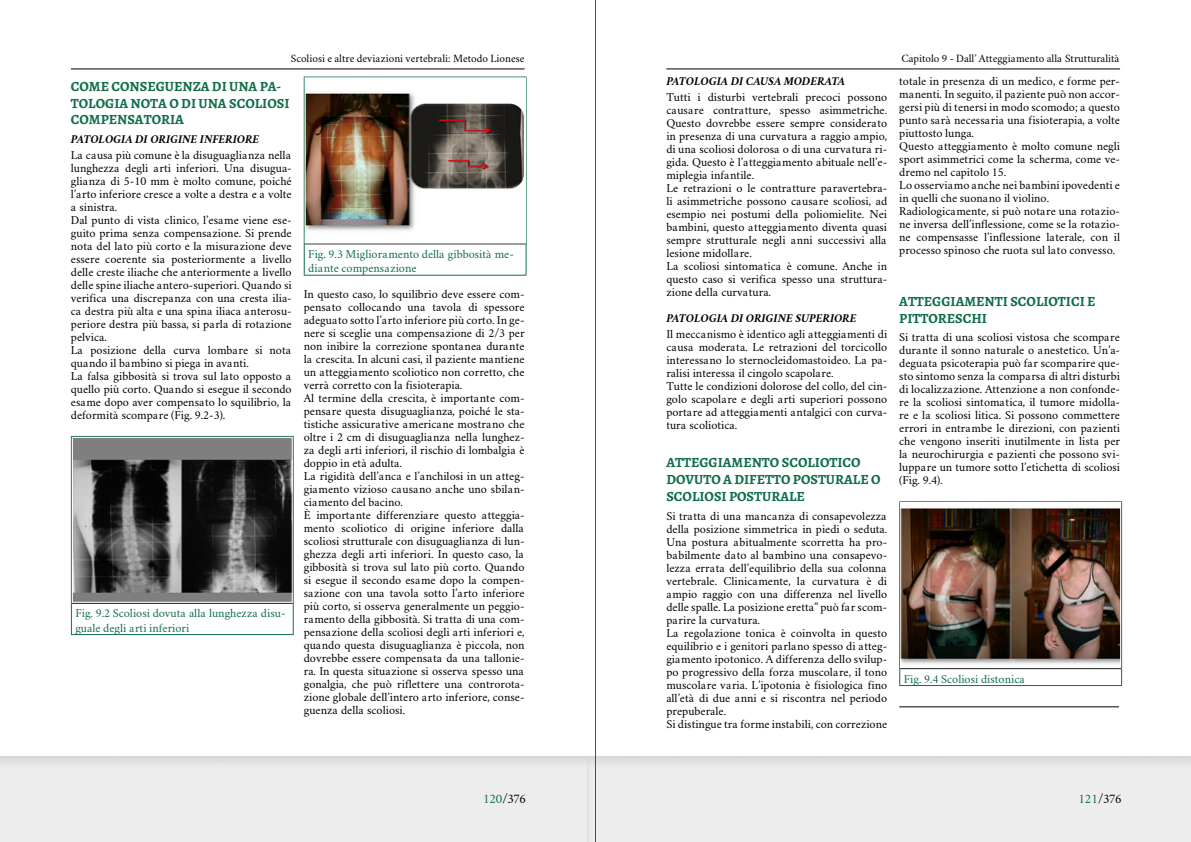
<style>
.page{position:relative;width:1191px;height:842px;background:#fff}
.page>*{position:absolute;margin:0;border:0;box-sizing:border-box;transform-origin:0 0}
.t1{font:700 14px/16.8px "Alegreya";color:#126f48}
.t2{font:13px "Crimson";letter-spacing:-.015em;color:#000}
.t3{font:12px/13px "Crimson";color:#000}
.t4{font:12px/14.4px "Crimson";color:#126f48}
.t5{font:italic 700 12px "Crimson";color:#000}
.t6{font:11px "Crimson";color:#000}
.s1{color:#126f48}
</style>
<div class="page">
<div style="left:0;top:747px;width:613px;height:95px;background:#000;opacity:.1"></div>
<hr style="left:71px;top:69px;width:453px;height:1px;background:#000">
<div style="left:578px;top:748px;width:613px;height:94px;background:#000;opacity:.1"></div>
<hr style="left:666px;top:69px;width:454px;height:1px;background:#000">
<hr style="left:595px;top:0;width:1px;height:842px;background:#305b51">
<hr style="left:899px;top:501px;width:223px;height:1px;background:#126f48">
<hr style="left:899px;top:502px;width:1px;height:167px;background:#126f48">
<hr style="left:1121px;top:502px;width:1px;height:167px;background:#126f48">
<svg style="left:899px;top:669px;width:1px;height:16px"></svg>
<svg style="left:1121px;top:669px;width:1px;height:16px"></svg>
<hr style="left:899px;top:685px;width:223px;height:1px;background:#126f48">
<hr style="left:900px;top:668px;width:221px;height:1px;background:#000">
<img style="left:902px;top:508px;width:217px;height:156px">
<div style="left:900px;top:502px;width:221px;height:166px;border:1px solid #fff"></div>
<hr style="left:899px;top:706px;width:220px;height:1px;background:#000">
<hr style="left:71px;top:436px;width:223px;height:1px;background:#126f48">
<hr style="left:71px;top:437px;width:1px;height:166px;background:#126f48">
<hr style="left:293px;top:437px;width:1px;height:166px;background:#126f48">
<hr style="left:71px;top:603px;width:1px;height:31px;background:#126f48">
<hr style="left:293px;top:603px;width:1px;height:31px;background:#126f48">
<hr style="left:71px;top:634px;width:223px;height:1px;background:#126f48">
<hr style="left:72px;top:603px;width:221px;height:1px;background:#000">
<img style="left:74px;top:439px;width:217px;height:162px">
<div style="left:72px;top:437px;width:221px;height:166px;border:1px solid #fff"></div>
<hr style="left:304px;top:77px;width:222px;height:1px;background:#126f48">
<hr style="left:304px;top:78px;width:1px;height:166px;background:#126f48">
<hr style="left:525px;top:78px;width:1px;height:166px;background:#126f48">
<hr style="left:304px;top:244px;width:1px;height:31px;background:#126f48">
<hr style="left:525px;top:244px;width:1px;height:31px;background:#126f48">
<hr style="left:304px;top:275px;width:222px;height:1px;background:#126f48">
<hr style="left:305px;top:243px;width:220px;height:1px;background:#000">
<img style="left:307px;top:92px;width:216px;height:139px">
<div style="left:305px;top:78px;width:220px;height:165px;border:1px solid #fff"></div>
<p class="t6" style="left:291px;top:51px;width:235px">Scoliosi e altre deviazioni vertebrali: Metodo Lionese</p>
<p class="t1" style="left:71px;top:78px;width:220px">COME CONSEGUENZA DI UNA PA-<br>TOLOGIA NOTA O DI UNA SCOLIOSI<br>COMPENSATORIA</p>
<p class="t5" style="left:71px;top:131px;width:190px">PATOLOGIA DI ORIGINE INFERIORE</p>
<p class="t3" style="left:71px;top:148px;width:222px">La causa più comune è la disuguaglianza nella lunghezza degli arti inferiori. Una disugua&shy;glianza di 5-10 mm è molto comune, poiché l’arto inferiore cresce a volte a destra e a volte a sinistra.<br>Dal punto di vista clinico, l’esame viene ese&shy;guito prima senza compensazione. Si prende nota del lato più corto e la misurazione deve essere coerente sia posteriormente a livello delle creste iliache che anteriormente a livello delle spine iliache antero-superiori. Quando si verifica una discrepanza con una cresta ilia&shy;ca destra più alta e una spina iliaca anterosu&shy;periore destra più bassa, si parla di rotazione pelvica.<br>La posizione della curva lombare si nota quando il bambino si piega in avanti.<br>La falsa gibbosità si trova sul lato opposto a quello più corto. Quando si esegue il secondo esame dopo aver compensato lo squilibrio, la deformità scompare (Fig. 9.2-3).</p>
<p class="t4" style="left:75px;top:605px;width:212px">Fig. 9.2 Scoliosi dovuta alla lunghezza disu&shy;guale degli arti inferiori</p>
<p class="t4" style="left:308px;top:246px;width:207px">Fig. 9.3 Miglioramento della gibbosità me&shy;diante compensazione</p>
<p class="t3" style="left:304px;top:286px;width:222px">In questo caso, lo squilibrio deve essere com&shy;pensato collocando una tavola di spessore adeguato sotto l’arto inferiore più corto. In ge&shy;nere si sceglie una compensazione di 2/3 per non inibire la correzione spontanea durante la crescita. In alcuni casi, il paziente mantiene un atteggiamento scoliotico non corretto, che verrà corretto con la fisioterapia.<br>Al termine della crescita, è importante com&shy;pensare questa disuguaglianza, poiché le sta&shy;tistiche assicurative americane mostrano che oltre i 2 cm di disuguaglianza nella lunghez&shy;za degli arti inferiori, il rischio di lombalgia è doppio in età adulta.<br>La rigidità dell’anca e l’anchilosi in un atteg&shy;giamento vizioso causano anche uno sbilan&shy;ciamento del bacino.<br>È importante differenziare questo atteggia&shy;mento scoliotico di origine inferiore dalla scoliosi strutturale con disuguaglianza di lun&shy;ghezza degli arti inferiori. In questo caso, la gibbosità si trova sul lato più corto. Quando si esegue il secondo esame dopo la compen&shy;sazione con una tavola sotto l’arto inferiore più corto, si osserva generalmente un peggio&shy;ramento della gibbosità. Si tratta di una com&shy;pensazione della scoliosi degli arti inferiori e, quando questa disuguaglianza è piccola, non dovrebbe essere compensata da una tallonie&shy;ra. In questa situazione si osserva spesso una gonalgia, che può riflettere una controrota&shy;zione globale dell’intero arto inferiore, conse&shy;guenza della scoliosi.</p>
<p class="t2" style="left:483px;top:790px;width:45px"><span class="s1">120</span> / 376</p>
<p class="t5" style="left:666px;top:73px;width:180px">PATOLOGIA DI CAUSA MODERATA</p>
<p class="t3" style="left:666px;top:90px;width:222px">Tutti i disturbi vertebrali precoci possono causare contratture, spesso asimmetriche.<br>Questo dovrebbe essere sempre considerato in presenza di una curvatura a raggio ampio, di una scoliosi dolorosa o di una curvatura ri&shy;gida. Questo è l’atteggiamento abituale nell’e&shy;miplegia infantile.<br>Le retrazioni o le contratture paravertebra&shy;li asimmetriche possono causare scoliosi, ad esempio nei postumi della poliomielite. Nei bambini, questo atteggiamento diventa quasi sempre strutturale negli anni successivi alla lesione midollare.<br>La scoliosi sintomatica è comune. Anche in questo caso si verifica spesso una struttura&shy;zione della curvatura.</p>
<p class="t5" style="left:666px;top:310px;width:192px">PATOLOGIA DI ORIGINE SUPERIORE</p>
<p class="t3" style="left:666px;top:327px;width:222px">Il meccanismo è identico agli atteggiamenti di causa moderata. Le retrazioni del torcicollo interessano lo sternocleidomastoideo. La pa&shy;ralisi interessa il cingolo scapolare.<br>Tutte le condizioni dolorose del collo, del cin&shy;golo scapolare e degli arti superiori possono portare ad atteggiamenti antalgici con curva&shy;tura scoliotica.</p>
<p class="t1" style="left:666px;top:454px;width:216px">ATTEGGIAMENTO SCOLIOTICO<br>DOVUTO A DIFETTO POSTURALE O<br>SCOLIOSI POSTURALE</p>
<p class="t3" style="left:666px;top:508px;width:222px">Si tratta di una mancanza di consapevolezza della posizione simmetrica in piedi o seduta.<br>Una postura abitualmente scorretta ha pro&shy;babilmente dato al bambino una consapevo&shy;lezza errata dell’equilibrio della sua colonna vertebrale. Clinicamente, la curvatura è di ampio raggio con una differenza nel livello delle spalle. La posizione eretta” può far scom&shy;parire la curvatura.<br>La regolazione tonica è coinvolta in questo equilibrio e i genitori parlano spesso di atteg&shy;giamento ipotonico. A differenza dello svilup&shy;po progressivo della forza muscolare, il tono muscolare varia. L’ipotonia è fisiologica fino all’età di due anni e si riscontra nel periodo prepuberale.<br>Si distingue tra forme instabili, con correzione</p>
<p class="t6" style="left:901px;top:51px;width:219px">Capitolo 9 - Dall’ Atteggiamento alla Strutturalità</p>
<p class="t3" style="left:899px;top:74px;width:222px">totale in presenza di un medico, e forme per&shy;manenti. In seguito, il paziente può non accor&shy;gersi più di tenersi in modo scomodo; a questo punto sarà necessaria una fisioterapia, a volte piuttosto lunga.<br>Questo atteggiamento è molto comune negli sport asimmetrici come la scherma, come ve&shy;dremo nel capitolo 15.<br>Lo osserviamo anche nei bambini ipovedenti e in quelli che suonano il violino.<br>Radiologicamente, si può notare una rotazio&shy;ne inversa dell’inflessione, come se la rotazio&shy;ne compensasse l’inflessione laterale, con il processo spinoso che ruota sul lato convesso.</p>
<p class="t1" style="left:899px;top:293px;width:198px">ATTEGGIAMENTI SCOLIOTICI E<br>PITTORESCHI</p>
<p class="t3" style="left:899px;top:330px;width:222px;text-align:justify">Si tratta di una scoliosi vistosa che scompare durante il sonno naturale o anestetico. Un’a&shy;deguata psicoterapia può far scomparire que&shy;sto sintomo senza la comparsa di altri disturbi di localizzazione. Attenzione a non confonde&shy;re la scoliosi sintomatica, il tumore midolla&shy;re e la scoliosi litica. Si possono commettere errori in entrambe le direzioni, con pazienti che vengono inseriti inutilmente in lista per la neurochirurgia e pazienti che possono svi&shy;luppare un tumore sotto l’etichetta di scoliosi (Fig. 9.4).</p>
<p class="t4" style="left:903px;top:671px;width:122px">Fig. 9.4 Scoliosi distonica</p>
<p class="t2" style="left:1078px;top:790px;width:45px"><span class="s1">121</span> / 376</p>
</div>
